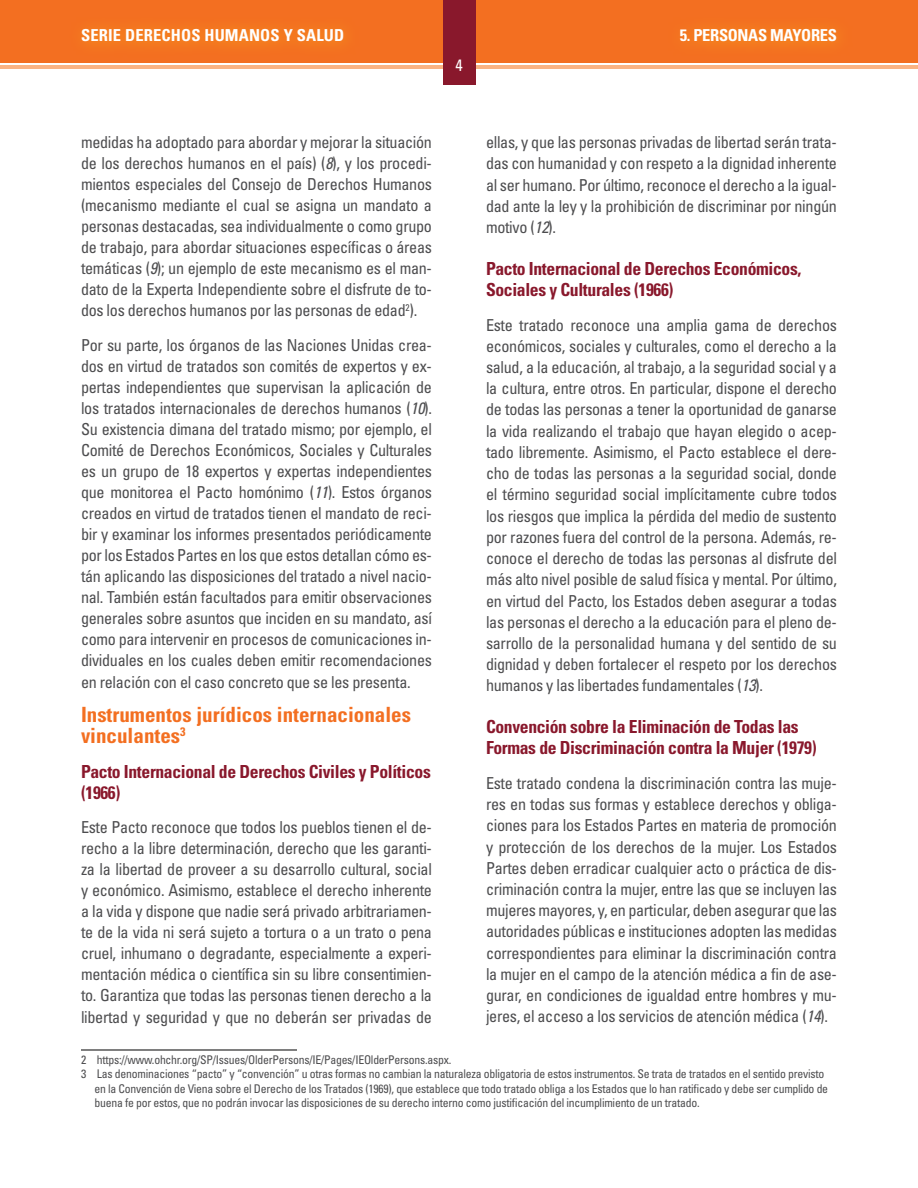
<style>
.page{position:relative;width:918px;height:1188px;background:#fff}
.page>*{position:absolute;margin:0;border:0;box-sizing:border-box;transform-origin:0 0}
.Subtitulo_01{font:700 condensed 21px/21px "Univers";color:#f36f21}
.Subtitulo_02{font:700 condensed 18px/21.3px "Univers";letter-spacing:-.02em;color:#89182c}
.Body_text{font:condensed 16.5px/21px "Univers";letter-spacing:-.02em;color:#4d4d4f;text-align:justify}
.t1{font:700 condensed 16.5px "Univers";letter-spacing:.01em;color:#fff}
.t2{font:700 condensed 16.5px "Univers";letter-spacing:-.02em;color:#fff}
.t3{font:condensed 16.5px "Univers";color:#fff}
.Footnote{font:condensed 12px/14.2px "Univers";letter-spacing:-.02em;color:#4d4d4f}
.s1{font-style:italic}
</style>
<div class="page">
<div style="left:0;top:0;width:918px;height:63px;background:#f36f21"></div>
<div style="left:69px;top:15px;width:291px;height:43px;background:#f37420"></div>
<hr style="left:0;top:66px;width:918px;height:3px;background:#fab383">
<div style="left:443px;top:0;width:32px;height:85px;background:#89182c"></div>
<div style="left:667px;top:15px;width:186px;height:43px;background:#f37320"></div>
<hr style="left:81px;top:1050px;width:216px;height:1px;background:#000">
<p class="t1" style="left:81px;top:25px;width:265px">SERIE DERECHOS HUMANOS Y SALUD</p>
<p class="t3" style="left:455px;top:55px;width:9px">4</p>
<p class="t2" style="left:680px;top:25px;width:159px">5. PERSONAS MAYORES</p>
<p class="Body_text" style="left:81px;top:132px;width:353px">medidas ha adoptado para abordar y mejorar la situación de los derechos humanos en el país) (<span class="s1">8</span>), y los procedi&shy;mientos especiales del Consejo de Derechos Humanos (mecanismo mediante el cual se asigna un mandato a personas destacadas, sea individualmente o como grupo de trabajo, para abordar situaciones específicas o áreas temáticas (<span class="s1">9</span>); un ejemplo de este mecanismo es el man&shy;dato de la Experta Independiente sobre el disfrute de to&shy;dos los derechos humanos por las personas de edad<sup>2</sup>).</p>
<p class="Body_text" style="left:81px;top:334px;width:353px">Por su parte, los órganos de las Naciones Unidas crea&shy;dos en virtud de tratados son comités de expertos y ex&shy;pertas independientes que supervisan la aplicación de los tratados internacionales de derechos humanos (<span class="s1">10</span>).<br>Su existencia dimana del tratado mismo; por ejemplo, el Comité de Derechos Económicos, Sociales y Culturales es un grupo de 18 expertos y expertas independientes que monitorea el Pacto homónimo (<span class="s1">11</span>). Estos órganos creados en virtud de tratados tienen el mandato de reci&shy;bir y examinar los informes presentados periódicamente por los Estados Partes en los que estos detallan cómo es&shy;tán aplicando las disposiciones del tratado a nivel nacio&shy;nal. También están facultados para emitir observaciones generales sobre asuntos que inciden en su mandato, así como para intervenir en procesos de comunicaciones in&shy;dividuales en los cuales deben emitir recomendaciones en relación con el caso concreto que se les presenta.</p>
<p class="Subtitulo_01" style="left:81px;top:704px;width:332px">Instrumentos jurídicos internacionales vinculantes<sup>3</sup></p>
<p class="Subtitulo_02" style="left:81px;top:761px;width:351px">Pacto Internacional de Derechos Civiles y Políticos (1966)</p>
<p class="Body_text" style="left:81px;top:817px;width:353px">Este Pacto reconoce que todos los pueblos tienen el de&shy;recho a la libre determinación, derecho que les garanti&shy;za la libertad de proveer a su desarrollo cultural, social y económico. Asimismo, establece el derecho inherente a la vida y dispone que nadie será privado arbitrariamen&shy;te de la vida ni será sujeto a tortura o a un trato o pena cruel, inhumano o degradante, especialmente a experi&shy;mentación médica o científica sin su libre consentimien&shy;to. Garantiza que todas las personas tienen derecho a la libertad y seguridad y que no deberán ser privadas de</p>
<p class="Footnote" style="left:81px;top:1053px;width:372px">2 https://www.ohchr.org/SP/Issues/OlderPersons/IE/Pages/IEOlderPersons.aspx.</p>
<p class="Footnote" style="left:94px;top:1067px;width:735px;text-indent:-14px">3 Las denominaciones “pacto” y “convención” u otras formas no cambian la naturaleza obligatoria de estos instrumentos. Se trata de tratados en el sentido previsto en la Convención de Viena sobre el Derecho de los Tratados (1969), que establece que todo tratado obliga a los Estados que lo han ratificado y debe ser cumplido de buena fe por estos, que no podrán invocar las disposiciones de su derecho interno como justificación del incumplimiento de un tratado.</p>
<p class="Body_text" style="left:486px;top:131px;width:352px">ellas, y que las personas privadas de libertad serán trata&shy;das con humanidad y con respeto a la dignidad inherente al ser humano. Por último, reconoce el derecho a la igual&shy;dad ante la ley y la prohibición de discriminar por ningún motivo (<span class="s1">12</span>).</p>
<p class="Subtitulo_02" style="left:486px;top:257px;width:317px">Pacto Internacional de Derechos Económicos,<br>Sociales y Culturales (1966)</p>
<p class="Body_text" style="left:486px;top:314px;width:353px">Este tratado reconoce una amplia gama de derechos económicos, sociales y culturales, como el derecho a la salud, a la educación, al trabajo, a la seguridad social y a la cultura, entre otros. En particular, dispone el derecho de todas las personas a tener la oportunidad de ganarse la vida realizando el trabajo que hayan elegido o acep&shy;tado libremente. Asimismo, el Pacto establece el dere&shy;cho de todas las personas a la seguridad social, donde el término seguridad social implícitamente cubre todos los riesgos que implica la pérdida del medio de sustento por razones fuera del control de la persona. Además, re&shy;conoce el derecho de todas las personas al disfrute del más alto nivel posible de salud física y mental. Por último, en virtud del Pacto, los Estados deben asegurar a todas las personas el derecho a la educación para el pleno de&shy;sarrollo de la personalidad humana y del sentido de su dignidad y deben fortalecer el respeto por los derechos humanos y las libertades fundamentales (<span class="s1">13</span>).</p>
<p class="Subtitulo_02" style="left:486px;top:716px;width:332px">Convención sobre la Eliminación de Todas las<br>Formas de Discriminación contra la Mujer (1979)</p>
<p class="Body_text" style="left:486px;top:772px;width:353px">Este tratado condena la discriminación contra las muje&shy;res en todas sus formas y establece derechos y obliga&shy;ciones para los Estados Partes en materia de promoción y protección de los derechos de la mujer. Los Estados Partes deben erradicar cualquier acto o práctica de dis&shy;criminación contra la mujer, entre las que se incluyen las mujeres mayores, y, en particular, deben asegurar que las autoridades públicas e instituciones adopten las medidas correspondientes para eliminar la discriminación contra la mujer en el campo de la atención médica a fin de ase&shy;gurar, en condiciones de igualdad entre hombres y mu&shy;jeres, el acceso a los servicios de atención médica (<span class="s1">14</span>).</p>
</div>
